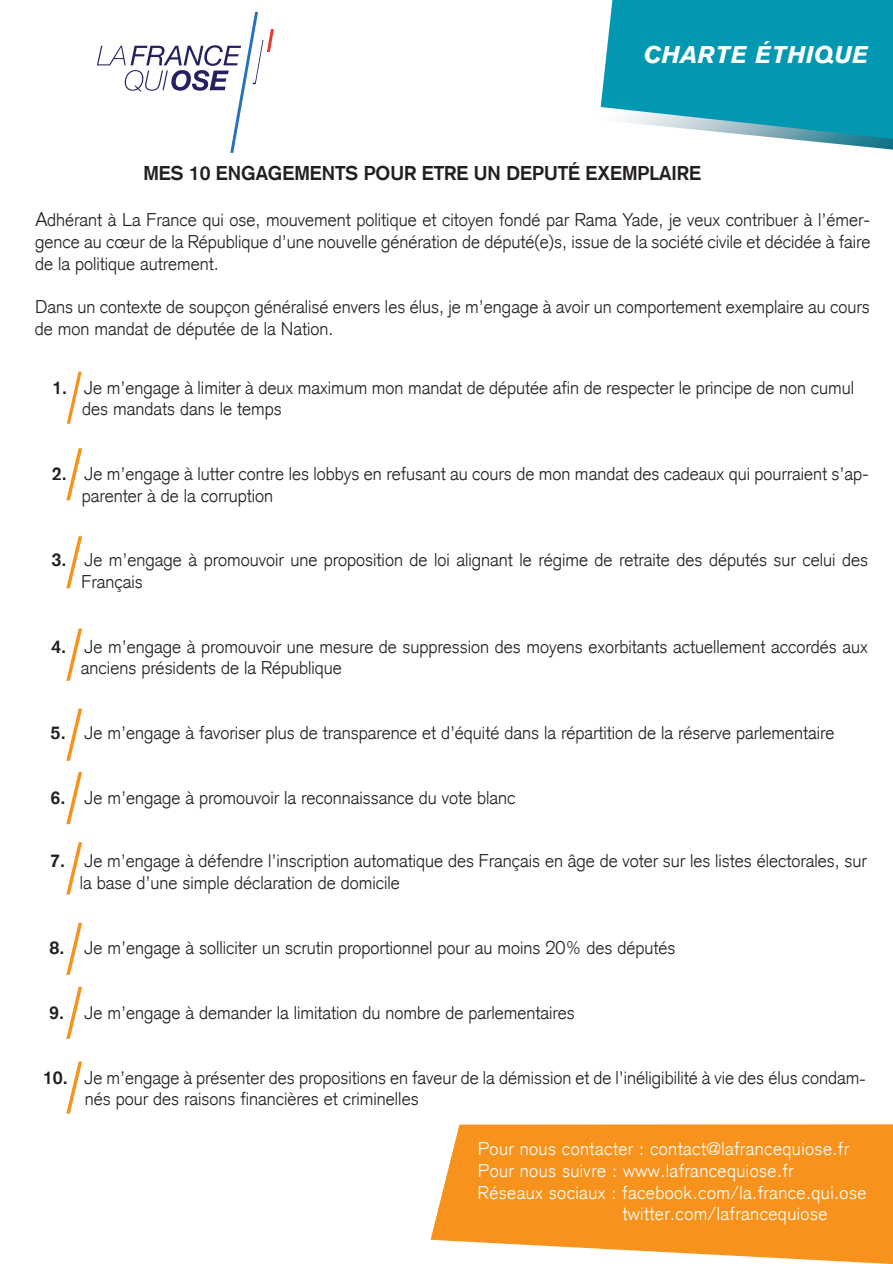
<style>
.page{position:relative;width:893px;height:1264px;background:#fff}
.page>*{position:absolute;margin:0;border:0;box-sizing:border-box;transform-origin:0 0}
.t1{font:italic 700 24px "Akzidenz Grotesk BQ";letter-spacing:.025em;color:#fff}
.t2{font:700 19.5px "Akzidenz Grotesk CE";color:#231f20}
.t3{font:300 18px/21.6px "Akzidenz Grotesk CE";color:#231f20}
.t4{font:300 18px "Akzidenz Grotesk CE";letter-spacing:.025em;color:#fff}
.s1{font-size:19.5px}
.s2{font-weight:700}
</style>
<div class="page">
<svg style="left:431px;top:1124px;width:462px;height:140px;background:#f79f37"></svg>
<svg style="left:97px;top:12px;width:177px;height:141px"></svg>
<svg style="left:600px;top:0;width:293px;height:150px;background:#2ca6bb"></svg>
<svg style="left:67px;top:371px;width:15px;height:53px"></svg>
<svg style="left:66px;top:448px;width:16px;height:52px"></svg>
<svg style="left:66px;top:536px;width:16px;height:52px"></svg>
<svg style="left:66px;top:628px;width:16px;height:53px"></svg>
<svg style="left:66px;top:708px;width:16px;height:53px"></svg>
<svg style="left:66px;top:772px;width:16px;height:52px"></svg>
<svg style="left:66px;top:842px;width:16px;height:52px"></svg>
<svg style="left:66px;top:922px;width:16px;height:53px"></svg>
<svg style="left:66px;top:986px;width:16px;height:53px"></svg>
<svg style="left:66px;top:1061px;width:16px;height:53px"></svg>
<h1 class="t1" style="left:644px;top:40px;width:226px">CHARTE ÉTHIQUE</h1>
<p class="t2" style="left:143px;top:161px;width:559px">MES 10 ENGAGEMENTS POUR ETRE UN DEPUTÉ EXEMPLAIRE</p>
<p class="t3" style="left:35px;top:209px;width:837px;text-align:justify"><span class="s1">A</span>dhérant à La France qui ose, mouvement politique et citoyen fondé par Rama Yade, je veux contribuer à l’émer&shy;gence au cœur de la République d’une nouvelle génération de député(e)s, issue de la société civile et décidée à faire de la politique autrement.</p>
<p class="t3" style="left:35px;top:296px;width:836px">Dans un contexte de soupçon généralisé envers les élus, je m’engage à avoir un comportement exemplaire au cours de mon mandat de députée de la Nation.</p>
<p class="t3" style="left:82px;top:376px;width:773px;text-indent:-30px"><span class="s2">1.</span> Je m’engage à limiter à deux maximum mon mandat de députée afin de respecter le principe de non cumul des mandats dans le temps</p>
<p class="t3" style="left:82px;top:463px;width:788px;text-indent:-30px"><span class="s2">2.</span> Je m’engage à lutter contre les lobbys en refusant au cours de mon mandat des cadeaux qui pourraient s’ap&shy;parenter à de la corruption</p>
<p class="t3" style="left:81px;top:549px;width:788px;text-indent:-30px"><span class="s2">3.</span> Je m’engage à promouvoir une proposition de loi alignant le régime de retraite des députés sur celui des<br>Français</p>
<p class="t3" style="left:81px;top:635px;width:788px;text-indent:-30px"><span class="s2">4.</span> Je m’engage à promouvoir une mesure de suppression des moyens exorbitants actuellement accordés aux anciens présidents de la République</p>
<p class="t3" style="left:51px;top:722px;width:785px"><span class="s2">5.</span> Je m’engage à favoriser plus de transparence et d’équité dans la répartition de la réserve parlementaire</p>
<p class="t3" style="left:50px;top:787px;width:467px"><span class="s2">6.</span> Je m’engage à promouvoir la reconnaissance du vote blanc</p>
<p class="t3" style="left:80px;top:850px;width:788px;text-indent:-30px"><span class="s2">7.</span> Je m’engage à défendre l’inscription automatique des Français en âge de voter sur les listes électorales, sur la base d’une simple déclaration de domicile</p>
<p class="t3" style="left:50px;top:936px;width:627px"><span class="s2">8.</span> Je m’engage à solliciter un scrutin proportionnel pour au moins 20% des députés</p>
<p class="t3" style="left:49px;top:1001px;width:527px"><span class="s2">9.</span> Je m’engage à demander la limitation du nombre de parlementaires</p>
<p class="t3" style="left:85px;top:1066px;width:782px;text-indent:-42px"><span class="s2">10.</span> Je m’engage à présenter des propositions en faveur de la démission et de l’inéligibilité à vie des élus condam&shy;nés pour des raisons financières et criminelles</p>
<p class="t4" style="left:478px;top:1137px;width:373px">Pour nous contacter : contact@lafrancequiose.fr</p>
<p class="t4" style="left:478px;top:1159px;width:317px">Pour nous suivre : www.lafrancequiose.fr</p>
<p class="t4" style="left:478px;top:1180px;width:390px">Réseaux sociaux : facebook.com/la.france.qui.ose</p>
<p class="t4" style="left:622px;top:1202px;width:207px">twitter.com/lafrancequiose</p>
</div>
